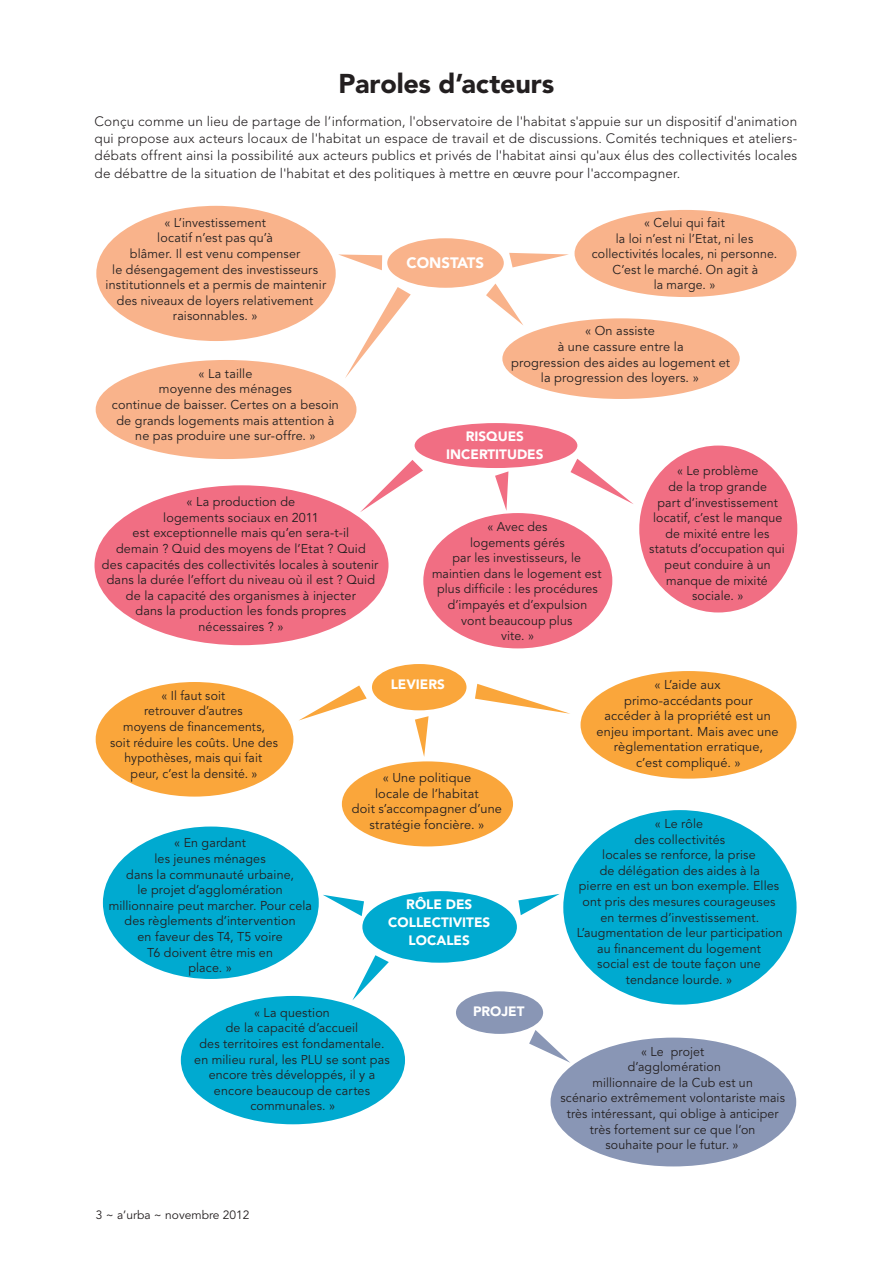
<style>
.page{position:relative;width:893px;height:1263px;background:#fff}
.page>*{position:absolute;margin:0;border:0;box-sizing:border-box;transform-origin:0 0}
.t1{font:900 27px "Avenir LT Std";letter-spacing:-.005em;color:#231f20}
.t2{font:900 15px "Avenir LT Std";color:#fff}
.t3{font:300 13.5px/17.4px "Avenir LT Std";letter-spacing:.015em;color:#231f20;text-align:justify}
.t4{font:900 13.5px/18px "Avenir LT Std";color:#fff;text-align:center}
.t5{font:12.75px/15.6px "Avenir LT Std";letter-spacing:.01em;color:#231f20;text-align:center}
.t6{font:12.75px/15.6px "Avenir LT Std";letter-spacing:.01em;color:#231f20;text-align:center;scale:.96 1}
.t7{font:12px "Avenir LT Std";color:#231f20}
</style>
<div class="page">
<div style="left:387px;top:238px;width:117px;height:50px;background:#f9b38b;border-radius:50%"></div>
<div style="left:96px;top:206px;width:240px;height:135px;background:#f9b38b;border-radius:50%"></div>
<div style="left:574px;top:210px;width:222px;height:87px;background:#f9b38b;border-radius:50%"></div>
<div style="left:502px;top:318px;width:238px;height:81px;background:#f9b38b;border-radius:50%"></div>
<div style="left:96px;top:360px;width:260px;height:99px;background:#f9b38b;border-radius:50%"></div>
<div style="left:415px;top:423px;width:162px;height:45px;background:#f16e83;border-radius:50%"></div>
<div style="left:94px;top:485px;width:294px;height:160px;background:#f16e83;border-radius:50%"></div>
<div style="left:639px;top:446px;width:158px;height:166px;background:#f16e83;border-radius:50%"></div>
<div style="left:423px;top:513px;width:189px;height:135px;background:#f16e83;border-radius:50%"></div>
<div style="left:372px;top:664px;width:94px;height:46px;background:#faa63b;border-radius:50%"></div>
<div style="left:96px;top:682px;width:197px;height:115px;background:#faa63b;border-radius:50%"></div>
<div style="left:342px;top:761px;width:171px;height:85px;background:#faa63b;border-radius:50%"></div>
<div style="left:580px;top:671px;width:216px;height:108px;background:#faa63b;border-radius:50%"></div>
<div style="left:362px;top:891px;width:155px;height:72px;background:#00aad0;border-radius:50%"></div>
<div style="left:103px;top:826px;width:216px;height:153px;background:#00aad0;border-radius:50%"></div>
<div style="left:563px;top:810px;width:233px;height:195px;background:#00aad0;border-radius:50%"></div>
<div style="left:181px;top:996px;width:224px;height:128px;background:#00aad0;border-radius:50%"></div>
<div style="left:456px;top:991px;width:87px;height:43px;background:#8996b5;border-radius:50%"></div>
<div style="left:550px;top:1037px;width:246px;height:129px;background:#8996b5;border-radius:50%"></div>
<svg style="left:509px;top:253px;width:60px;height:14px"></svg>
<svg style="left:486px;top:284px;width:37px;height:41px"></svg>
<svg style="left:345px;top:287px;width:66px;height:91px"></svg>
<svg style="left:338px;top:254px;width:44px;height:16px"></svg>
<svg style="left:570px;top:459px;width:63px;height:45px"></svg>
<svg style="left:495px;top:471px;width:13px;height:40px"></svg>
<svg style="left:360px;top:460px;width:63px;height:52px"></svg>
<svg style="left:475px;top:684px;width:95px;height:30px"></svg>
<svg style="left:415px;top:716px;width:14px;height:41px"></svg>
<svg style="left:299px;top:685px;width:68px;height:35px"></svg>
<svg style="left:352px;top:955px;width:37px;height:45px"></svg>
<svg style="left:323px;top:895px;width:41px;height:21px"></svg>
<svg style="left:518px;top:894px;width:42px;height:21px"></svg>
<svg style="left:523px;top:1026px;width:47px;height:37px"></svg>
<h1 class="t1" style="left:339px;top:67px;width:217px">Paroles d’acteurs</h1>
<p class="t3" style="left:94px;top:112px;width:704px">Conçu comme un lieu de partage de l’information, l'observatoire de l'habitat s'appuie sur un dispositif d'animation qui propose aux acteurs locaux de l'habitat un espace de travail et de discussions. Comités techniques et ateliers&shy;débats offrent ainsi la possibilité aux acteurs publics et privés de l'habitat ainsi qu'aux élus des collectivités locales de débattre de la situation de l'habitat et des politiques à mettre en œuvre pour l'accompagner.</p>
<p class="t5" style="left:106px;top:215px;width:222px">« L’investissement<br>locatif n’est pas qu’à<br>blâmer. Il est venu compenser<br>le désengagement des investisseurs institutionnels et a permis de maintenir des niveaux de loyers relativement raisonnables. »</p>
<p class="t5" style="left:592px;top:215px;width:187px">« Celui qui fait<br>la loi n’est ni l’Etat, ni les collectivités locales, ni personne.<br>C’est le marché. On agit à<br>la marge. »</p>
<p class="t5" style="left:511px;top:324px;width:220px">« On assiste<br>à une cassure entre la<br>progression des aides au logement et la progression des loyers. »</p>
<p class="t2" style="left:406px;top:254px;width:79px">CONSTATS</p>
<p class="t5" style="left:112px;top:366px;width:228px">« La taille<br>moyenne des ménages<br>continue de baisser. Certes on a besoin de grands logements mais attention à ne pas produire une sur-offre. »</p>
<p class="t4" style="left:446px;top:427px;width:99px">RISQUES<br>INCERTITUDES</p>
<p class="t5" style="left:649px;top:464px;width:137px">« Le problème<br>de la trop grande<br>part d’investissement locatif, c’est le manque de mixité entre les statuts d’occupation qui peut conduire à un manque de mixité sociale. »</p>
<p class="t5" style="left:102px;top:494px;width:278px">« La production de<br>logements sociaux en 2011<br>est exceptionnelle mais qu’en sera-t-il<br>demain ? Quid des moyens de l’Etat ? Quid<br>des capacités des collectivités locales à soutenir dans la durée l’effort du niveau où il est ? Quid de la capacité des organismes à injecter<br>dans la production les fonds propres nécessaires ? »</p>
<p class="t5" style="left:432px;top:519px;width:171px">« Avec des<br>logements gérés<br>par les investisseurs, le maintien dans le logement est plus difficile : les procédures d’impayés et d’expulsion<br>vont beaucoup plus<br>vite. »</p>
<p class="t4" style="left:391px;top:675px;width:56px">LEVIERS</p>
<p class="t5" style="left:597px;top:677px;width:184px">« L’aide aux<br>primo-accédants pour<br>accéder à la propriété est un enjeu important. Mais avec une règlementation erratique,<br>c’est compliqué. »</p>
<p class="t6" style="left:110px;top:688px;width:176px">« Il faut soit<br>retrouver d’autres<br>moyens de financements,<br>soit réduire les coûts. Une des hypothèses, mais qui fait peur, c’est la densité. »</p>
<p class="t5" style="left:352px;top:770px;width:152px">« Une politique<br>locale de l’habitat<br>doit s’accompagner d’une stratégie foncière. »</p>
<p class="t5" style="left:577px;top:816px;width:208px">« Le rôle<br>des collectivités<br>locales se renforce, la prise<br>de délégation des aides à la<br>pierre en est un bon exemple. Elles ont pris des mesures courageuses en termes d’investissement.<br>L’augmentation de leur participation au financement du logement<br>social est de toute façon une tendance lourde. »</p>
<p class="t5" style="left:109px;top:836px;width:205px">« En gardant<br>les jeunes ménages<br>dans la communauté urbaine,<br>le projet d’agglomération millionnaire peut marcher. Pour cela des règlements d’intervention<br>en faveur des T4, T5 voire<br>T6 doivent être mis en<br>place. »</p>
<p class="t4" style="left:388px;top:896px;width:103px">RÔLE DES<br>COLLECTIVITES<br>LOCALES</p>
<p class="t5" style="left:194px;top:1005px;width:197px">« La question<br>de la capacité d’accueil<br>des territoires est fondamentale. en milieu rural, les PLU se sont pas encore très développés, il y a encore beaucoup de cartes communales. »</p>
<p class="t4" style="left:473px;top:1003px;width:53px">PROJET</p>
<p class="t7" style="left:96px;top:1207px;width:155px">3 ~ a’urba ~ novembre 2012</p>
<p class="t5" style="left:560px;top:1044px;width:226px">« Le projet<br>d’agglomération<br>millionnaire de la Cub est un<br>scénario extrêmement volontariste mais très intéressant, qui oblige à anticiper très fortement sur ce que l’on<br>souhaite pour le futur. »</p>
</div>
